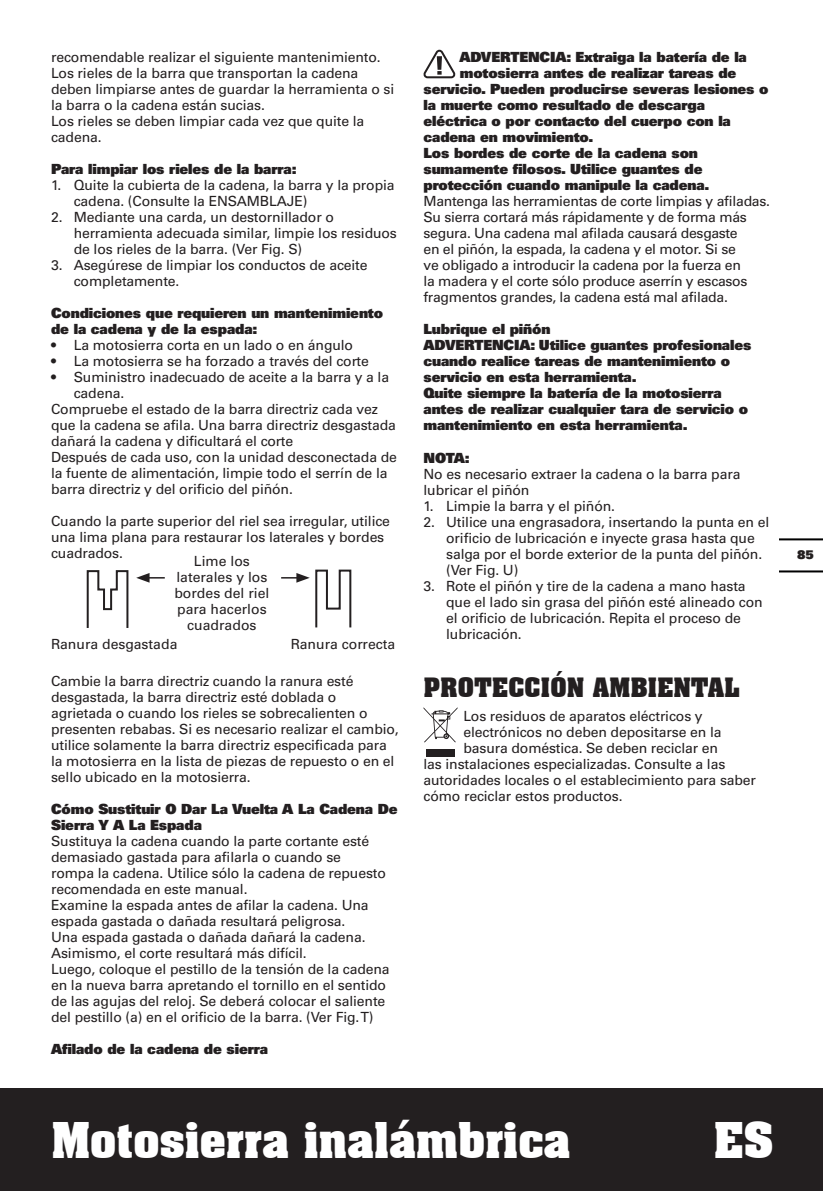
<style>
.page{position:relative;width:823px;height:1191px;background:#fff}
.page>*{position:absolute;margin:0;border:0;box-sizing:border-box;transform-origin:0 0}
.t1{font:700 48px "Aachen BT";letter-spacing:-.025em;color:#fff}
.t2{font:700 26px "Aachen BT";letter-spacing:-.01em;color:#231f20}
.t3{font:14px/16px "Univers";letter-spacing:-.01em;color:#231f20}
.t4{font:900 14px/16px "Univers";letter-spacing:-.01em;color:#231f20}
.t5{font:900 12px "Univers";color:#231f20}
</style>
<div class="page">
<div style="left:0;top:1089px;width:822px;height:102px;background:#231f20"></div>
<hr style="left:779px;top:570px;width:43px;height:2px;background:#000">
<hr style="left:779px;top:538px;width:43px;height:2px;background:#000">
<svg style="left:136px;top:573px;width:29px;height:9px"></svg>
<svg style="left:281px;top:569px;width:71px;height:59px"></svg>
<svg style="left:86px;top:570px;width:43px;height:58px"></svg>
<svg style="left:423px;top:50px;width:32px;height:28px"></svg>
<svg style="left:423px;top:707px;width:34px;height:35px"></svg>
<div style="left:426px;top:749px;width:28px;height:7px;background:#231f20"></div>
<p class="t3" style="left:51px;top:50px;width:344px">recomendable realizar el siguiente mantenimiento.<br>Los rieles de la barra que transportan la cadena deben limpiarse antes de guardar la herramienta o si la barra o la cadena están sucias.<br>Los rieles se deben limpiar cada vez que quite la cadena.</p>
<p class="t4" style="left:51px;top:162px;width:247px">Para limpiar los rieles de la barra:</p>
<p class="t3" style="left:74px;top:178px;width:322px;text-indent:-23px">1. Quite la cubierta de la cadena, la barra y la propia cadena. (Consulte la ENSAMBLAJE)</p>
<p class="t3" style="left:74px;top:210px;width:324px;text-indent:-23px">2. Mediante una carda, un destornillador o herramienta adecuada similar, limpie los residuos de los rieles de la barra. (Ver Fig. S)</p>
<p class="t3" style="left:74px;top:258px;width:295px;text-indent:-23px">3. Asegúrese de limpiar los conductos de aceite completamente.</p>
<p class="t4" style="left:51px;top:306px;width:333px">Condiciones que requieren un mantenimiento de la cadena y de la espada:</p>
<p class="t3" style="left:51px;top:338px;width:303px">• La motosierra corta en un lado o en ángulo</p>
<p class="t3" style="left:51px;top:354px;width:319px">• La motosierra se ha forzado a través del corte</p>
<p class="t3" style="left:51px;top:370px;width:339px">• Suministro inadecuado de aceite a la barra y a la</p>
<p class="t3" style="left:74px;top:386px;width:52px">cadena.</p>
<p class="t3" style="left:51px;top:402px;width:328px">Compruebe el estado de la barra directriz cada vez</p>
<p class="t3" style="left:51px;top:418px;width:346px">que la cadena se afila. Una barra directriz desgastada</p>
<p class="t3" style="left:51px;top:434px;width:243px">dañará la cadena y dificultará el corte</p>
<p class="t3" style="left:51px;top:450px;width:347px">Después de cada uso, con la unidad desconectada de</p>
<p class="t3" style="left:51px;top:466px;width:338px">la fuente de alimentación, limpie todo el serrín de la</p>
<p class="t3" style="left:51px;top:482px;width:243px">barra directriz y del orificio del piñón.</p>
<p class="t3" style="left:51px;top:514px;width:340px">Cuando la parte superior del riel sea irregular, utilice una lima plana para restaurar los laterales y bordes cuadrados.</p>
<p class="t3" style="left:174px;top:554px;width:96px;text-align:center">Lime los laterales y los bordes del riel para hacerlos cuadrados</p>
<p class="t3" style="left:51px;top:637px;width:128px">Ranura desgastada</p>
<p class="t3" style="left:290px;top:637px;width:106px">Ranura correcta</p>
<p class="t3" style="left:51px;top:674px;width:349px">Cambie la barra directriz cuando la ranura esté desgastada, la barra directriz esté doblada o agrietada o cuando los rieles se sobrecalienten o presenten rebabas. Si es necesario realizar el cambio, utilice solamente la barra directriz especificada para la motosierra en la lista de piezas de repuesto o en el sello ubicado en la motosierra.</p>
<p class="t4" style="left:51px;top:802px;width:348px">Cómo Sustituir O Dar La Vuelta A La Cadena De<br>Sierra Y A La Espada</p>
<p class="t3" style="left:51px;top:834px;width:340px">Sustituya la cadena cuando la parte cortante esté demasiado gastada para afilarla o cuando se<br>rompa la cadena. Utilice sólo la cadena de repuesto recomendada en este manual.<br>Examine la espada antes de afilar la cadena. Una espada gastada o dañada resultará peligrosa.<br>Una espada gastada o dañada dañará la cadena.<br>Asimismo, el corte resultará más difícil.<br>Luego, coloque el pestillo de la tensión de la cadena en la nueva barra apretando el tornillo en el sentido de las agujas del reloj. Se deberá colocar el saliente del pestillo (a) en el orificio de la barra. (Ver Fig. T)</p>
<p class="t4" style="left:51px;top:1042px;width:218px">Afilado de la cadena de sierra</p>
<p class="t4" style="left:459px;top:51px;width:289px">ADVERTENCIA: Extraiga la batería de la</p>
<p class="t4" style="left:459px;top:67px;width:278px">motosierra antes de realizar tareas de</p>
<p class="t4" style="left:423px;top:83px;width:346px">servicio. Pueden producirse severas lesiones o</p>
<p class="t4" style="left:423px;top:99px;width:283px">la muerte como resultado de descarga</p>
<p class="t4" style="left:423px;top:115px;width:309px">eléctrica o por contacto del cuerpo con la</p>
<p class="t4" style="left:423px;top:131px;width:171px">cadena en movimiento.</p>
<p class="t4" style="left:423px;top:147px;width:276px">Los bordes de corte de la cadena son</p>
<p class="t4" style="left:423px;top:163px;width:280px">sumamente filosos. Utilice guantes de</p>
<p class="t4" style="left:423px;top:179px;width:287px">protección cuando manipule la cadena.</p>
<p class="t3" style="left:423px;top:195px;width:348px">Mantenga las herramientas de corte limpias y afiladas.<br>Su sierra cortará más rápidamente y de forma más segura. Una cadena mal afilada causará desgaste<br>en el piñón, la espada, la cadena y el motor. Si se<br>ve obligado a introducir la cadena por la fuerza en<br>la madera y el corte sólo produce aserrín y escasos fragmentos grandes, la cadena está mal afilada.</p>
<p class="t4" style="left:423px;top:323px;width:329px">Lubrique el piñón<br>ADVERTENCIA: Utilice guantes profesionales cuando realice tareas de mantenimiento o servicio en esta herramienta.<br>Quite siempre la batería de la motosierra antes de realizar cualquier tara de servicio o mantenimiento en esta herramienta.</p>
<p class="t4" style="left:423px;top:451px;width:48px">NOTA:</p>
<p class="t3" style="left:423px;top:467px;width:318px">No es necesario extraer la cadena o la barra para lubricar el piñón</p>
<p class="t3" style="left:423px;top:499px;width:193px">1. Limpie la barra y el piñón.</p>
<p class="t3" style="left:446px;top:515px;width:324px;text-indent:-23px">2. Utilice una engrasadora, insertando la punta en el orificio de lubricación e inyecte grasa hasta que salga por el borde exterior de la punta del piñón. (Ver Fig. U)</p>
<p class="t3" style="left:446px;top:579px;width:318px;text-indent:-23px">3. Rote el piñón y tire de la cadena a mano hasta que el lado sin grasa del piñón esté alineado con el orificio de lubricación. Repita el proceso de lubricación.</p>
<h2 class="t2" style="left:423px;top:670px;width:318px">PROTECCIÓN AMBIENTAL</h2>
<p class="t3" style="left:463px;top:709px;width:241px">Los residuos de aparatos eléctricos y</p>
<p class="t3" style="left:463px;top:725px;width:259px">electrónicos no deben depositarse en la</p>
<p class="t3" style="left:463px;top:741px;width:256px">basura doméstica. Se deben reciclar en</p>
<p class="t3" style="left:423px;top:757px;width:303px">las instalaciones especializadas. Consulte a las</p>
<p class="t3" style="left:423px;top:773px;width:334px">autoridades locales o el establecimiento para saber</p>
<p class="t3" style="left:423px;top:789px;width:200px">cómo reciclar estos productos.</p>
<p class="t5" style="left:796px;top:550px;width:18px">85</p>
<h1 class="t1" style="left:51px;top:1110px;width:521px">Motosierra inalámbrica</h1>
<h1 class="t1" style="left:713px;top:1110px;width:62px">ES</h1>
</div>
